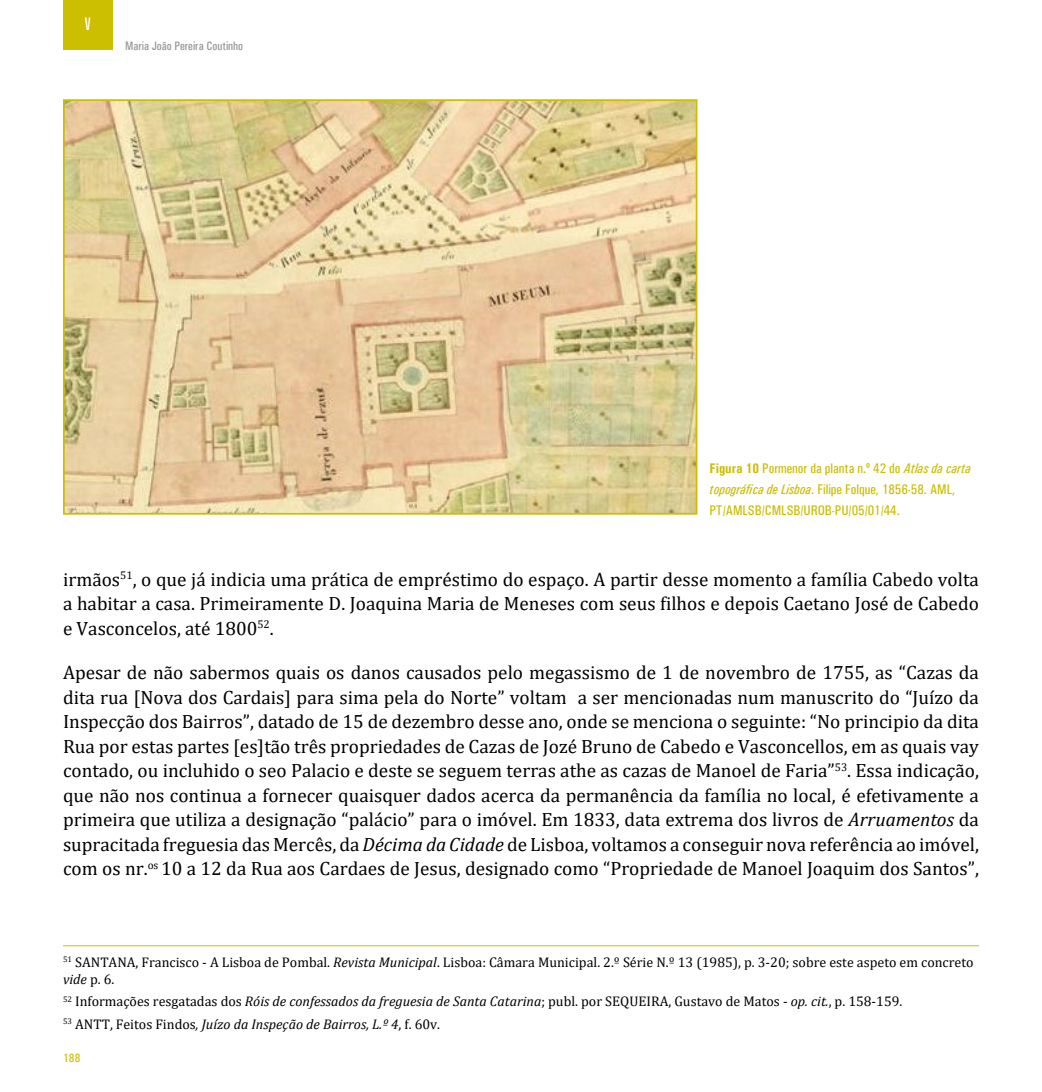
<style>
.page{position:relative;width:1042px;height:1092px;background:#fff}
.page>*{position:absolute;margin:0;border:0;box-sizing:border-box;transform-origin:0 0}
.t1{font:19.25px/24.5px "Cambria";color:#000;text-align:justify}
.t2{font:extra-condensed 17.5px "Zurich BT";color:#fff}
.t3{font:14px/17.5px "Cambria";color:#000}
.t4{font:500 condensed 14px/21px "Univers";color:#ccbe00}
.t5{font:500 condensed 12.25px "Univers";color:#939598}
.t6{font:500 condensed 12.25px "Univers";color:#ccbe00}
.s1{font-weight:700}
.s2{font-style:italic}
</style>
<div class="page">
<div style="left:63px;top:0;width:50px;height:50px;background:#ccbe00"></div>
<hr style="left:63px;top:945px;width:916px;height:1px;background:#ccbe00">
<img style="left:66px;top:102px;width:628px;height:409px">
<div style="left:63px;top:99px;width:634px;height:415px;border:2px solid #ccbe00"></div>
<p class="t2" style="left:85px;top:14px;width:7px">V</p>
<p class="t5" style="left:125px;top:38px;width:120px">Maria João Pereira Coutinho</p>
<p class="t4" style="left:709px;top:457px;width:263px"><span class="s1">Figura 10</span> Pormenor da planta n.º 42 do <span class="s2">Atlas da carta topográfica de Lisboa</span>. Filipe Folque, 1856-58. AML,<br>PT/AMLSB/CMLSB/UROB-PU/05/01/44.</p>
<p class="t1" style="left:63px;top:567px;width:917px">irmãos<sup>51</sup>, o que já indicia uma prática de empréstimo do espaço. A partir desse momento a família Cabedo volta a habitar a casa. Primeiramente D. Joaquina Maria de Meneses com seus filhos e depois Caetano José de Cabedo e Vasconcelos, até 1800<sup>52</sup>.</p>
<p class="t1" style="left:63px;top:660px;width:917px">Apesar de não sabermos quais os danos causados pelo megassismo de 1 de novembro de 1755, as “Cazas da dita rua [Nova dos Cardais] para sima pela do Norte” voltam a ser mencionadas num manuscrito do “Juízo da Inspecção dos Bairros”, datado de 15 de dezembro desse ano, onde se menciona o seguinte: “No principio da dita Rua por estas partes [es]tão três propriedades de Cazas de Jozé Bruno de Cabedo e Vasconcellos, em as quais vay contado, ou incluhido o seo Palacio e deste se seguem terras athe as cazas de Manoel de Faria”<sup>53</sup>. Essa indicação, que não nos continua a fornecer quaisquer dados acerca da permanência da família no local, é efetivamente a primeira que utiliza a designação “palácio” para o imóvel. Em 1833, data extrema dos livros de <span class="s2">Arruamentos</span> da supracitada freguesia das Mercês, da <span class="s2">Décima da Cidade</span> de Lisboa, voltamos a conseguir nova referência ao imóvel, com os nr.<sup>os</sup> 10 a 12 da Rua aos Cardaes de Jesus, designado como “Propriedade de Manoel Joaquim dos Santos”,</p>
<p class="t3" style="left:63px;top:952px;width:912px"><sup>51</sup> SANTANA, Francisco - A Lisboa de Pombal. <span class="s2">Revista Municipal</span>. Lisboa: Câmara Municipal. 2.º Série N.º 13 (1985), p. 3-20; sobre este aspeto em concreto <span class="s2">vide</span> p. 6.</p>
<p class="t3" style="left:63px;top:990px;width:841px;line-height:22.4px"><sup>52</sup> Informações resgatadas dos <span class="s2">Róis de confessados da freguesia de Santa Catarina</span>; publ. por SEQUEIRA, Gustavo de Matos - <span class="s2">op. cit.</span>, p. 158-159.<br><sup>53</sup> ANTT, Feitos Findos<span class="s2">, Juízo da Inspeção de Bairros, L.º 4</span>, f. 60v.</p>
<p class="t6" style="left:63px;top:1050px;width:19px">188</p>
</div>
